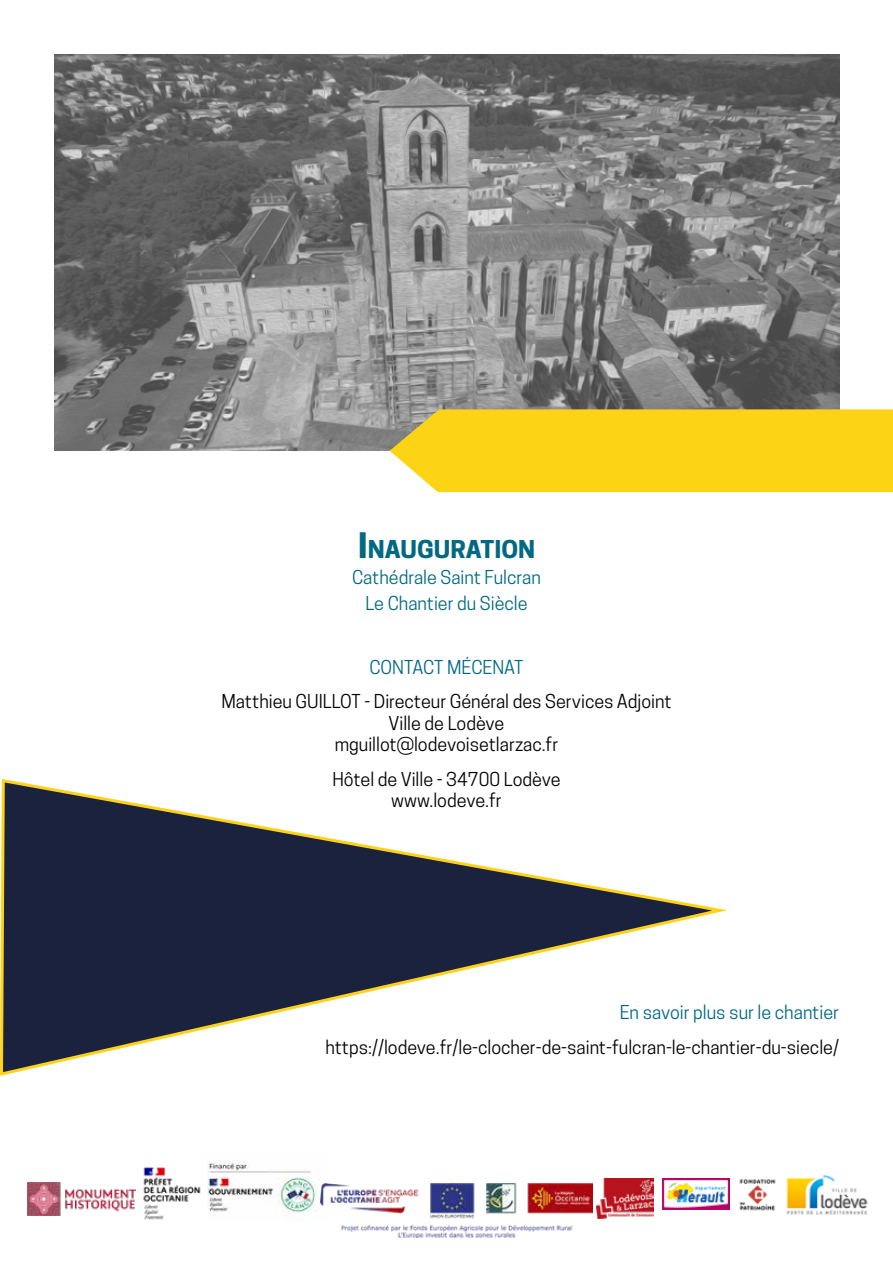
<style>
.page{position:relative;width:893px;height:1263px;background:#fff}
.page>*{position:absolute;margin:0;border:0;box-sizing:border-box;transform-origin:0 0}
.t1{font:700 23.1px "Cooper Hewitt";color:#036983;scale:1.08 1}
.t2{font:18px/21.6px "Cooper Hewitt";color:#020203;text-align:center}
.t3{font:18px/25.8px "Cooper Hewitt";color:#016a84;text-align:center}
.s1{font-size:33px}
</style>
<div class="page">
<img style="left:54px;top:54px;width:786px;height:397px">
<svg style="left:0;top:779px;width:727px;height:297px"></svg>
<div style="left:390px;top:409px;width:503px;height:83px;background:#fdd315"></div>
<img style="left:28px;top:1183px;width:107px;height:33px">
<img style="left:207px;top:1161px;width:112px;height:53px">
<img style="left:597px;top:1178px;width:56px;height:40px">
<img style="left:320px;top:1183px;width:272px;height:54px">
<img style="left:662px;top:1179px;width:68px;height:31px">
<img style="left:786px;top:1175px;width:82px;height:40px">
<img style="left:143px;top:1167px;width:58px;height:53px">
<img style="left:739px;top:1179px;width:37px;height:32px">
<p class="t1" style="left:358px;top:535px;width:166px"><span class="s1">I</span> NAUGURATION</p>
<p class="t3" style="left:352px;top:564px;width:190px">Cathédrale Saint Fulcran<br>Le Chantier du Siècle</p>
<p class="t3" style="left:369px;top:654px;width:156px">CONTACT MÉCENAT</p>
<p class="t2" style="left:221px;top:690px;width:452px">Matthieu GUILLOT - Directeur Général des Services Adjoint<br>Ville de Lodève<br>mguillot@lodevoisetlarzac.fr</p>
<p class="t2" style="left:332px;top:768px;width:230px">Hôtel de Ville - 34700 Lodève www.lodeve.fr</p>
<p class="t3" style="left:620px;top:999px;width:221px">En savoir plus sur le chantier</p>
<p class="t2" style="left:325px;top:1036px;width:515px">https://lodeve.fr/le-clocher-de-saint-fulcran-le-chantier-du-siecle/</p>
</div>
